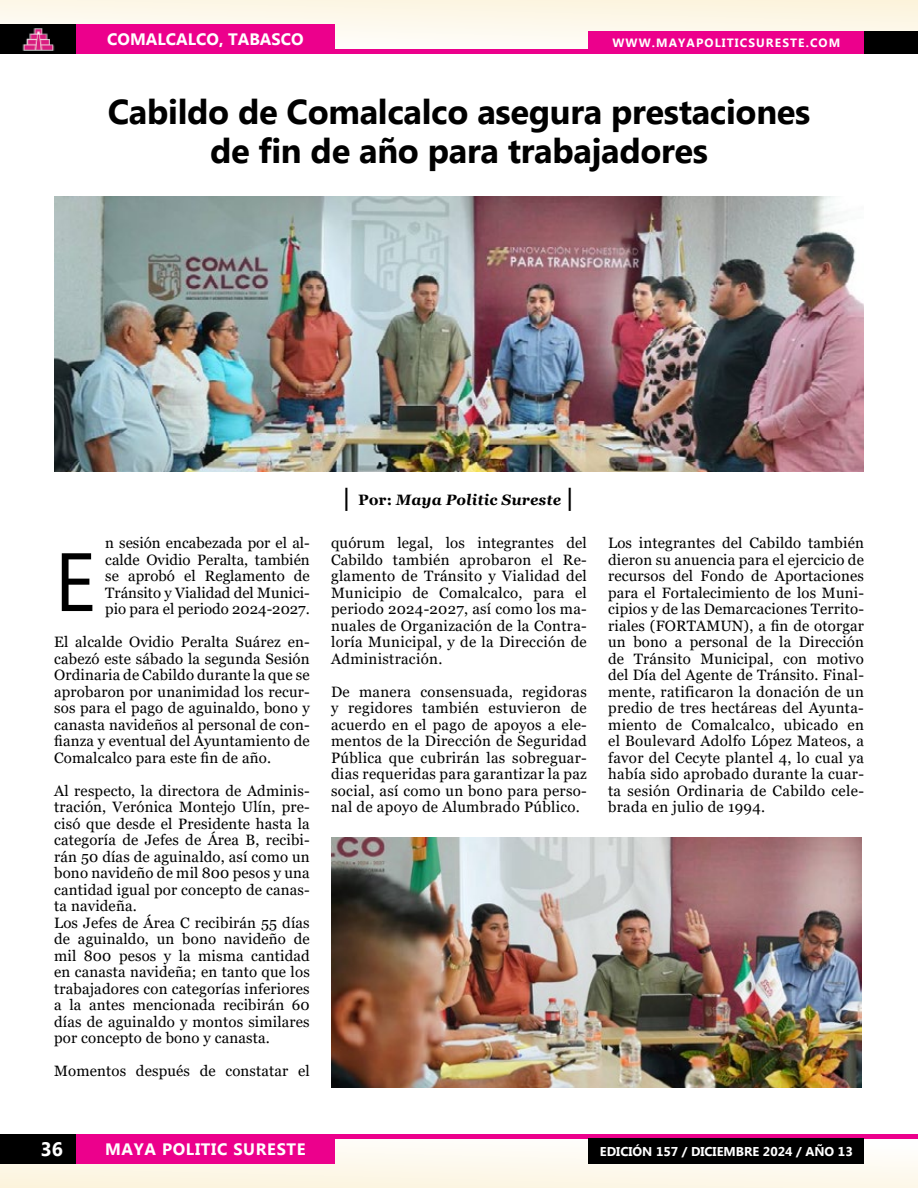
<style>
.page{position:relative;width:918px;height:1188px;background:#fff}
.page>*{position:absolute;margin:0;border:0;box-sizing:border-box;transform-origin:0 0}
.t1{font:82.5px "Myanmar Text";color:#000}
.t2{font:700 34.5px/39px "Myanmar Text";letter-spacing:-.01em;color:#000;text-align:center}
.t3{font:700 19.5px "Myanmar Text";color:#fff}
.t4{font:700 16.5px "Myanmar Text";letter-spacing:.04em;color:#fff}
.t5{font:700 16.5px "Myanmar Text";color:#fff}
.t6{font:15px/16.5px "Georgia";letter-spacing:.01em;color:#000;text-align:justify}
.t7{font:italic 700 15px "Georgia";letter-spacing:.01em;color:#000}
.t8{font:700 12.75px "Myanmar Text";color:#fff}
.t9{font:700 12px "Myanmar Text";letter-spacing:.09em;color:#fff}
.s1{font-style:normal;font-size:24.3px}
.s2{font-style:normal}
</style>
<div class="page">
<svg style="left:0;top:1138px;width:918px;height:50px;fill:#fdf8ea"></svg>
<div style="left:0;top:1134px;width:76px;height:30px;background:#000"></div>
<div style="left:76px;top:1134px;width:259px;height:30px;background:#ec008c"></div>
<hr style="left:332px;top:1134px;width:586px;height:4px;background:#ec008c">
<div style="left:589px;top:1138px;width:275px;height:26px;background:#000"></div>
<svg style="left:0;top:0;width:917px;height:50px;fill:#fdf7e9"></svg>
<hr style="left:330px;top:50px;width:264px;height:4px;background:#ec008c">
<div style="left:0;top:24px;width:76px;height:30px;background:#000"></div>
<img style="left:22px;top:28px;width:33px;height:23px">
<div style="left:864px;top:32px;width:54px;height:22px;background:#000"></div>
<div style="left:76px;top:24px;width:259px;height:30px;background:#ec008c"></div>
<div style="left:589px;top:32px;width:275px;height:22px;background:#ec008c"></div>
<hr style="left:917px;top:0;width:1px;height:54px;background:#fcf3da">
<img style="left:54px;top:196px;width:809px;height:276px">
<img style="left:331px;top:838px;width:531px;height:249px">
<p class="t5" style="left:107px;top:30px;width:198px">COMALCALCO, TABASCO</p>
<p class="t9" style="left:612px;top:36px;width:229px">WWW.MAYAPOLITICSURESTE.COM</p>
<h2 class="t2" style="left:108px;top:92px;width:704px">Cabildo de Comalcalco asegura prestaciones de fin de año para trabajadores</h2>
<p class="t6" style="left:105px;top:535px;width:206px">n sesión encabezada por el al&shy;calde Ovidio Peralta, también se aprobó el Reglamento de Tránsito y Vialidad del Munici&shy;pio para el periodo 2024-2027.</p>
<p class="t6" style="left:54px;top:634px;width:257px">El alcalde Ovidio Peralta Suárez en&shy;cabezó este sábado la segunda Sesión Ordinaria de Cabildo durante la que se aprobaron por unanimidad los recur&shy;sos para el pago de aguinaldo, bono y canasta navideños al personal de con&shy;fianza y eventual del Ayuntamiento de Comalcalco para este fin de año.</p>
<p class="t6" style="left:54px;top:783px;width:257px;text-align:left">Al respecto, la directora de Adminis&shy;tración, Verónica Montejo Ulín, pre&shy;cisó que desde el Presidente hasta la categoría de Jefes de Área B, recibi&shy;rán 50 días de aguinaldo, así como un bono navideño de mil 800 pesos y una cantidad igual por concepto de canas&shy;ta navideña.<br>Los Jefes de Área C recibirán 55 días de aguinaldo, un bono navideño de mil 800 pesos y la misma cantidad en canasta navideña; en tanto que los trabajadores con categorías inferiores a la antes mencionada recibirán 60 días de aguinaldo y montos similares por concepto de bono y canasta.</p>
<p class="t6" style="left:54px;top:1063px;width:257px">Momentos después de constatar el</p>
<h1 class="t1" style="left:54px;top:534px;width:43px">E</h1>
<p class="t7" style="left:342px;top:490px;width:234px"><span class="s1">|</span> <span class="s2">Por:</span> Maya Politic Sureste <span class="s1">|</span></p>
<p class="t6" style="left:331px;top:535px;width:257px">quórum legal, los integrantes del Cabildo también aprobaron el Re&shy;glamento de Tránsito y Vialidad del Municipio de Comalcalco, para el periodo 2024-2027, así como los ma&shy;nuales de Organización de la Contra&shy;loría Municipal, y de la Dirección de Administración.</p>
<p class="t6" style="left:331px;top:684px;width:257px">De manera consensuada, regidoras y regidores también estuvieron de acuerdo en el pago de apoyos a ele&shy;mentos de la Dirección de Seguridad Pública que cubrirán las sobreguar&shy;dias requeridas para garantizar la paz social, así como un bono para perso&shy;nal de apoyo de Alumbrado Público.</p>
<p class="t6" style="left:608px;top:535px;width:257px">Los integrantes del Cabildo también dieron su anuencia para el ejercicio de recursos del Fondo de Aportaciones para el Fortalecimiento de los Muni&shy;cipios y de las Demarcaciones Territo&shy;riales (FORTAMUN), a fin de otorgar un bono a personal de la Dirección de Tránsito Municipal, con motivo del Día del Agente de Tránsito. Final&shy;mente, ratificaron la donación de un predio de tres hectáreas del Ayunta&shy;miento de Comalcalco, ubicado en el Boulevard Adolfo López Mateos, a favor del Cecyte plantel 4, lo cual ya había sido aprobado durante la cuar&shy;ta sesión Ordinaria de Cabildo cele&shy;brada en julio de 1994.</p>
<h3 class="t3" style="left:41px;top:1138px;width:24px">36</h3>
<p class="t4" style="left:105px;top:1140px;width:202px">MAYA POLITIC SURESTE</p>
<p class="t8" style="left:600px;top:1144px;width:254px">EDICIÓN 157 / DICIEMBRE 2024 / AÑO 13</p>
</div>
